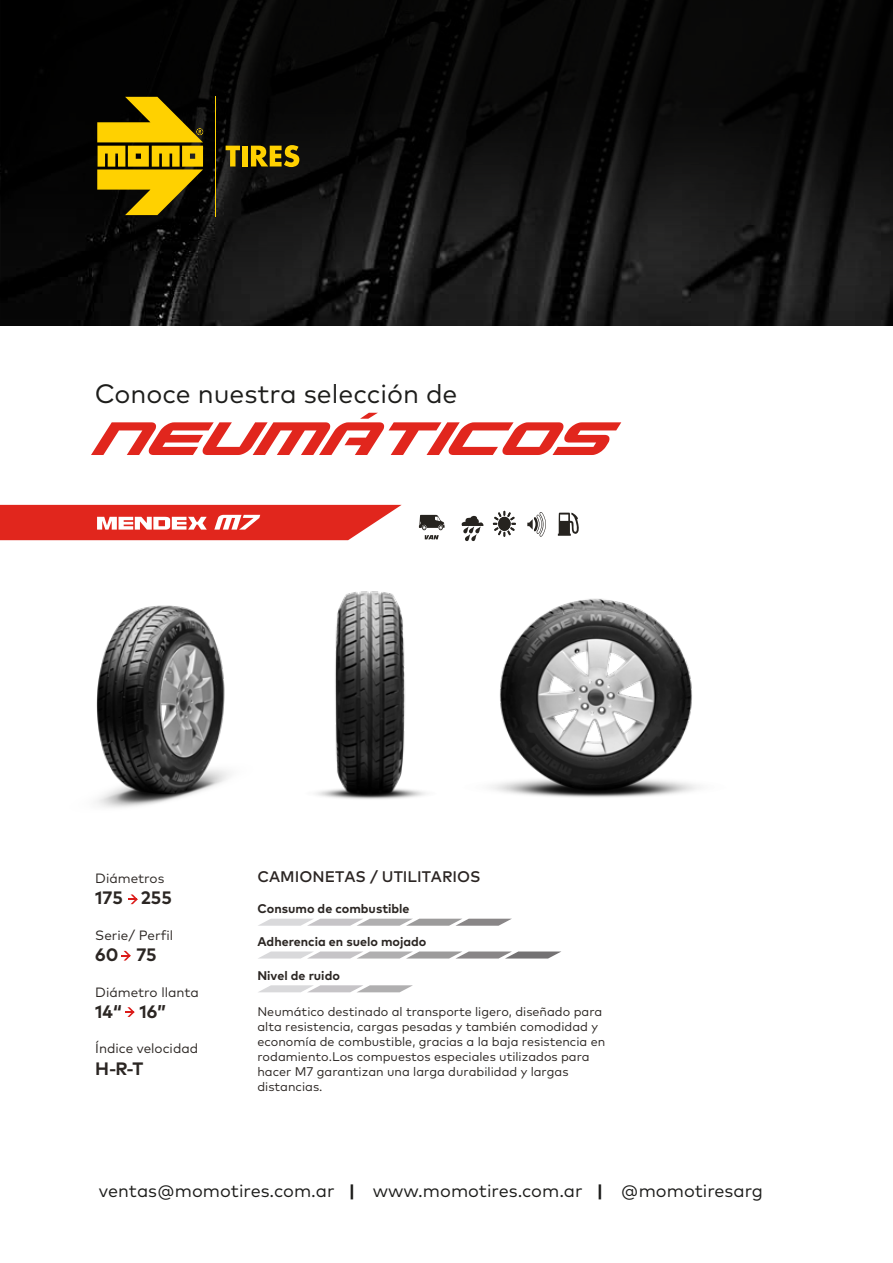
<style>
.page{position:relative;width:893px;height:1263px;background:#fff}
.page>*{position:absolute;margin:0;border:0;box-sizing:border-box;transform-origin:0 0}
.t1{font:italic 56.85px "Gunship Super";color:#e1261d}
.t2{font:26.55px "Mark Pro";color:#1d1d1b}
.t3{font:18px "Mark Pro";color:#1d1d1b}
.t4{font:700 18px "Mark Pro";color:#2b2623}
.t5{font:500 15.3px "Mark Pro";color:#2b2523}
.t6{font:13.5px "Mark Pro";color:#2b2623}
.t7{font:12.6px/15px "Mark Pro";color:#2b2623}
.t8{font:700 12.6px "Mark Pro";color:#2b2623}
.s1{font-weight:700}
</style>
<div class="page">
<svg style="left:1px;top:0;width:892px;height:320px;background:#0d0d0d"></svg>
<hr style="left:215px;top:97px;width:1px;height:120px;background:#ffd100">
<svg style="left:226px;top:146px;width:14px;height:20px"></svg>
<div style="left:242px;top:146px;width:5px;height:20px;background:#ffd100"></div>
<svg style="left:251px;top:145px;width:48px;height:22px"></svg>
<svg style="left:97px;top:97px;width:106px;height:118px;background:#987d02"></svg>
<img style="left:96px;top:605px;width:109px;height:203px">
<img style="left:535px;top:598px;width:164px;height:200px">
<img style="left:205px;top:591px;width:330px;height:208px">
<svg style="left:0;top:505px;width:402px;height:35px;background:#e54941"></svg>
<svg style="left:419px;top:515px;width:26px;height:24px"></svg>
<svg style="left:461px;top:515px;width:22px;height:26px"></svg>
<svg style="left:493px;top:511px;width:23px;height:26px"></svg>
<svg style="left:527px;top:512px;width:19px;height:25px"></svg>
<svg style="left:558px;top:513px;width:21px;height:23px"></svg>
<svg style="left:128px;top:894px;width:10px;height:10px"></svg>
<svg style="left:121px;top:951px;width:10px;height:9px"></svg>
<svg style="left:125px;top:1007px;width:9px;height:10px"></svg>
<svg style="left:259px;top:951px;width:302px;height:7px;background:#b8b7b8"></svg>
<svg style="left:259px;top:985px;width:154px;height:7px"></svg>
<svg style="left:258px;top:919px;width:253px;height:7px;background:#bebdbe"></svg>
<h2 class="t2" style="left:94px;top:374px;width:365px">Conoce nuestra selección de</h2>
<h1 class="t1" style="left:88px;top:412px;width:517px">neumÁticos</h1>
<p class="t6" style="left:95px;top:868px;width:71px">Diámetros</p>
<h3 class="t4" style="left:95px;top:884px;width:78px">175 255</h3>
<p class="t6" style="left:95px;top:925px;width:80px">Serie/ Perfil</p>
<h3 class="t4" style="left:95px;top:941px;width:63px">60 75</h3>
<p class="t6" style="left:95px;top:982px;width:105px">Diámetro llanta</p>
<h3 class="t4" style="left:95px;top:998px;width:72px">14“ 16”</h3>
<p class="t6" style="left:95px;top:1038px;width:104px">Índice velocidad</p>
<h3 class="t4" style="left:95px;top:1054px;width:50px">H-R-T</h3>
<p class="t5" style="left:257px;top:865px;width:225px">CAMIONETAS / UTILITARIOS</p>
<p class="t8" style="left:257px;top:898px;width:154px">Consumo de combustible</p>
<p class="t8" style="left:257px;top:932px;width:171px">Adherencia en suelo mojado</p>
<p class="t8" style="left:257px;top:965px;width:84px">Nivel de ruido</p>
<p class="t7" style="left:257px;top:1003px;width:349px">Neumático destinado al transporte ligero, diseñado para alta resistencia, cargas pesadas y también comodidad y economía de combustible, gracias a la baja resistencia en rodamiento.Los compuestos especiales utilizados para hacer M7 garantizan una larga durabilidad y largas distancias.</p>
<h3 class="t3" style="left:99px;top:1177px;width:666px">ventas@momotires.com.ar <span class="s1">|</span> www.momotires.com.ar <span class="s1">|</span> @momotiresarg</h3>
</div>
